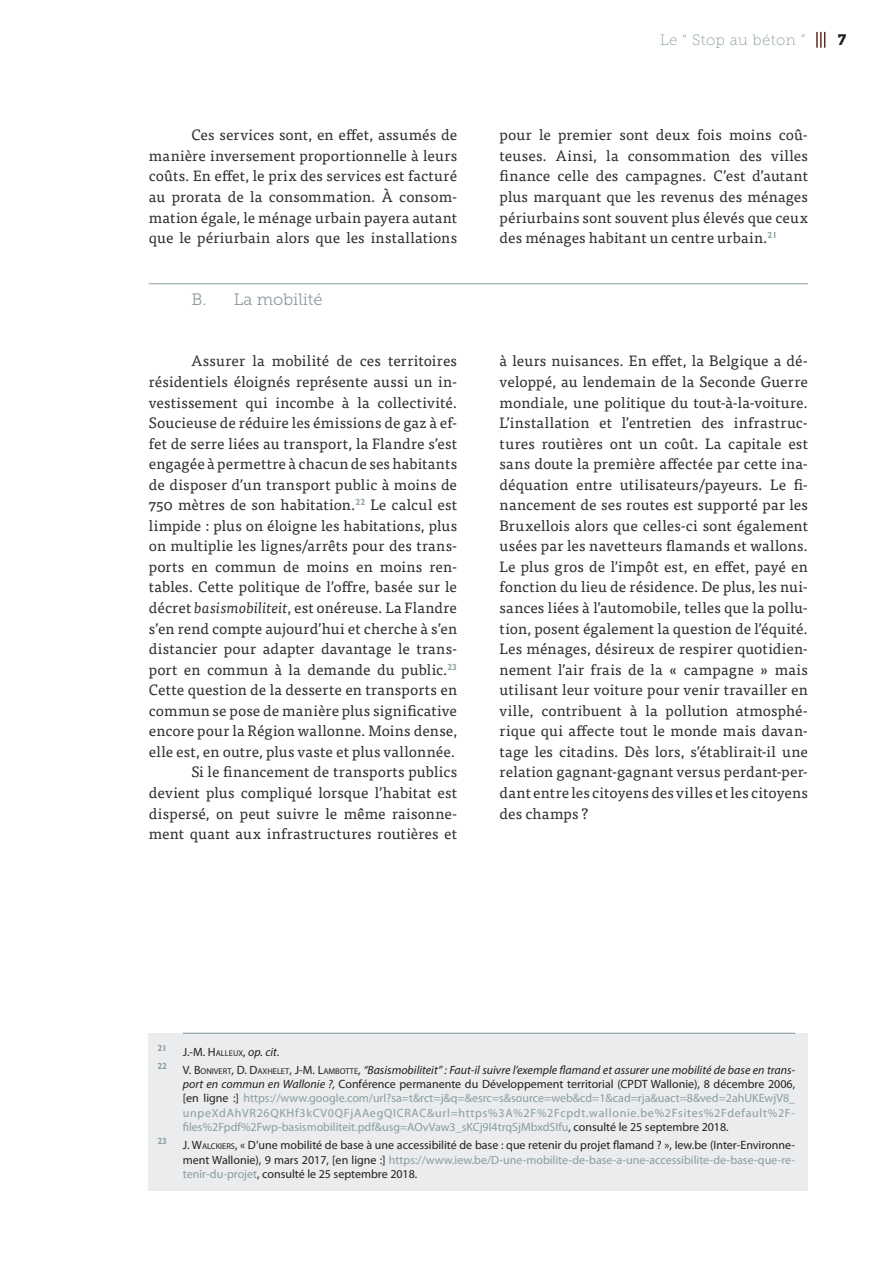
<style>
.page{position:relative;width:893px;height:1263px;background:#fff}
.page>*{position:absolute;margin:0;border:0;box-sizing:border-box;transform-origin:0 0}
.t1{font:16.5px "Museo Slab 300";color:#8a9da1}
.t2{font:15px/20.5px "Tisa Pro";letter-spacing:.005em;color:#312f30;text-align:justify}
.t3{font:15px "Museo Slab 100";letter-spacing:.035em;color:#8a9da1}
.t4{font:15px "Museo Slab 900";color:#231f20}
.t5{font:12px/14.4px "Myriad Pro";color:#8a9da1;text-align:justify}
.t6{font:12px/14.4px "Myriad Pro";color:#231f20;text-align:justify}
.t7{font:700 8.7px "Gill Sans";color:#8a9da1}
.s1{font-style:italic}
.s2{font-style:inherit}
.s3{font-size:8.4px}
.s4{color:#231f20}
.s5{font-size:8.4px;color:#231f20}
.s6{font-style:italic;color:#231f20}
.s7{color:#8a9da1}
</style>
<div class="page">
<svg style="left:816px;top:32px;width:9px;height:16px"></svg>
<div style="left:149px;top:1033px;width:659px;height:158px;background:#eaeced"></div>
<hr style="left:183px;top:1033px;width:612px;height:1px;background:#8a9da1">
<hr style="left:149px;top:283px;width:659px;height:1px;background:#8a9da1">
<p class="t2" style="left:149px;top:124px;width:310px;text-indent:43px">Ces services sont, en effet, assumés de manière inversement proportionnelle à leurs coûts. En effet, le prix des services est facturé au prorata de la consommation. À consom&shy;mation égale, le ménage urbain payera autant que le périurbain alors que les installations</p>
<p class="t1" style="left:191px;top:291px;width:133px">B. La mobilité</p>
<p class="t3" style="left:660px;top:31px;width:147px">Le “ Stop au béton ”</p>
<p class="t4" style="left:838px;top:31px;width:10px">7</p>
<p class="t2" style="left:500px;top:124px;width:310px">pour le premier sont deux fois moins coû&shy;teuses. Ainsi, la consommation des villes finance celle des campagnes. C’est d’autant plus marquant que les revenus des ménages périurbains sont souvent plus élevés que ceux des ménages habitant un centre urbain.<sup>21</sup></p>
<p class="t2" style="left:149px;top:350px;width:310px;text-align:right">Assurer la mobilité de ces territoires résidentiels éloignés représente aussi un in&shy;vestissement qui incombe à la collectivité.<br>Soucieuse de réduire les émissions de gaz à ef&shy;fet de serre liées au transport, la Flandre s’est engagée à permettre à chacun de ses habitants de disposer d’un transport public à moins de 750 mètres de son habitation.<sup>22</sup> Le calcul est limpide : plus on éloigne les habitations, plus on multiplie les lignes/arrêts pour des trans&shy;ports en commun de moins en moins ren&shy;tables. Cette politique de l’offre, basée sur le décret <span class="s1">basismobiliteit</span>, est onéreuse. La Flandre s’en rend compte aujourd’hui et cherche à s’en distancier pour adapter davantage le trans&shy;port en commun à la demande du public.<sup>23<br></sup>Cette question de la desserte en transports en commun se pose de manière plus significative encore pour la Région wallonne. Moins dense, elle est, en outre, plus vaste et plus vallonnée.<br>Si le financement de transports publics devient plus compliqué lorsque l’habitat est dispersé, on peut suivre le même raisonne&shy;ment quant aux infrastructures routières et</p>
<p class="t2" style="left:500px;top:350px;width:310px">à leurs nuisances. En effet, la Belgique a dé&shy;veloppé, au lendemain de la Seconde Guerre mondiale, une politique du tout-à-la-voiture.<br>L’installation et l’entretien des infrastruc&shy;tures routières ont un coût. La capitale est sans doute la première affectée par cette ina&shy;déquation entre utilisateurs/payeurs. Le fi&shy;nancement de ses routes est supporté par les Bruxellois alors que celles-ci sont également usées par les navetteurs flamands et wallons.<br>Le plus gros de l’impôt est, en effet, payé en fonction du lieu de résidence. De plus, les nui&shy;sances liées à l’automobile, telles que la pollu&shy;tion, posent également la question de l’équité.<br>Les ménages, désireux de respirer quotidien&shy;nement l’air frais de la « campagne » mais utilisant leur voiture pour venir travailler en ville, contribuent à la pollution atmosphé&shy;rique qui affecte tout le monde mais davan&shy;tage les citadins. Dès lors, s’établirait-il une relation gagnant-gagnant versus perdant-per&shy;dant entre les citoyens des villes et les citoyens des champs ?</p>
<p class="t7" style="left:157px;top:1042px;width:11px">21</p>
<p class="t6" style="left:183px;top:1044px;width:98px">J.-M. <span class="s2">H</span><span class="s3">ALLEUX</span><span class="s2">,</span> <span class="s1">op. cit</span>.</p>
<p class="t7" style="left:157px;top:1060px;width:11px">22</p>
<p class="t5" style="left:183px;top:1062px;width:614px"><span class="s4">V. B</span><span class="s5">ONIVERT</span><span class="s4">, D. D</span><span class="s5">AXHELET</span><span class="s4">, J-M. L</span><span class="s5">AMBOTTE</span><span class="s4">,</span> <span class="s6">“</span><span class="s6">Basismobiliteit” : Faut-il suivre l’exemple flamand et assurer une mobilité de base en trans&shy;port en commun en Wallonie ?,</span> <span class="s4">Conférence permanente du Développement territorial (CPDT Wallonie), 8 décembre 2006, [en ligne :]</span> https://www.google.com/url?sa=t&amp;rct=j&amp;q=&amp;esrc=s&amp;source=web&amp;cd=1&amp;cad=rja&amp;uact=8&amp;ved=2ahUKEwjV8_ unpeXdAhVR26QKHf3kCV0QFjAAegQICRAC&amp;url=https%3A%2F%2Fcpdt.wallonie.be%2Fsites%2Fdefault%2F&shy;files%2Fpdf%2Fwp-basismobiliteit.pdf&amp;usg=AOvVaw3_sKCj9I4trqSjMbxdSIfu<span class="s4">, consulté le 25 septembre 2018.</span></p>
<p class="t7" style="left:157px;top:1136px;width:11px">23</p>
<p class="t6" style="left:183px;top:1138px;width:614px"><span class="s2">J. W</span><span class="s3">ALCKIERS</span><span class="s2">,</span> « D’une mobilité de base à une accessibilité de base : que retenir du projet flamand ? », Iew.be (Inter-Environne&shy;ment Wallonie), 9 mars 2017, [en ligne :] <span class="s7">https://www.iew.be/D-une-mobilite-de-base-a-une-accessibilite-de-base-que-re&shy;tenir-du-projet</span>, consulté le 25 septembre 2018.</p>
</div>
